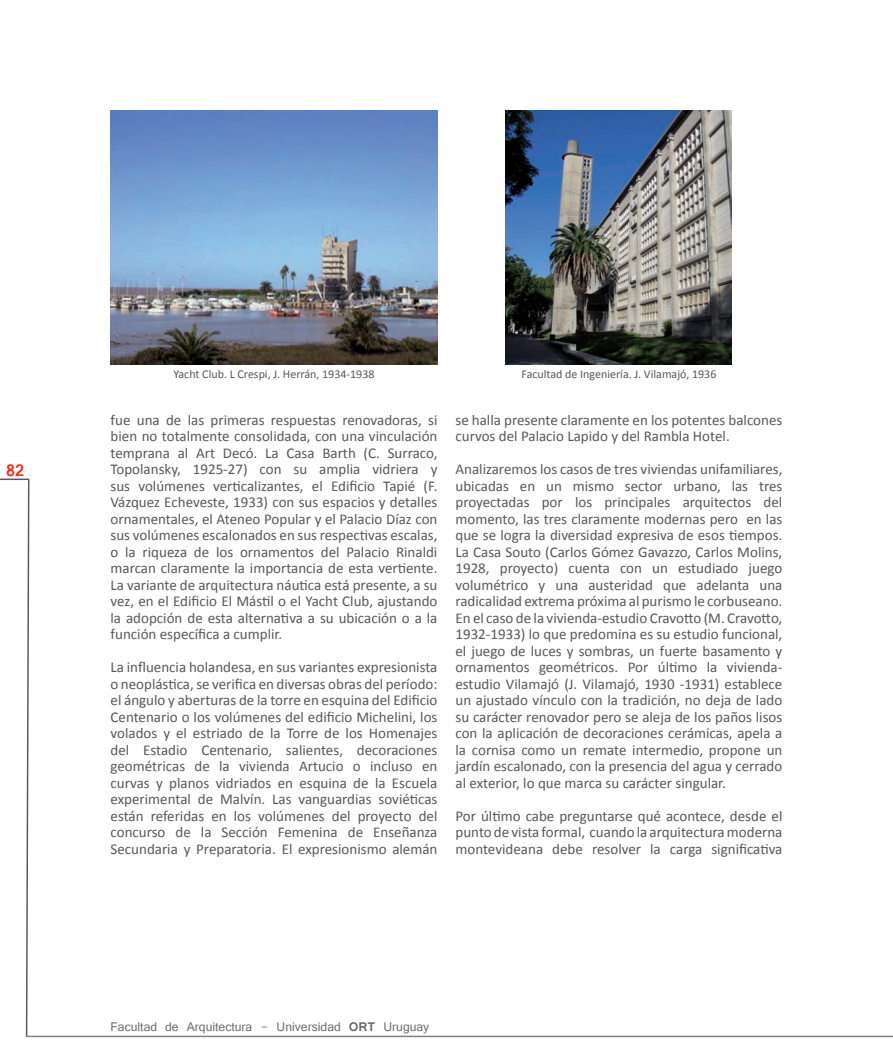
<style>
.page{position:relative;width:893px;height:1063px;background:#fff}
.page>*{position:absolute;margin:0;border:0;box-sizing:border-box;transform-origin:0 0}
.t1{font:700 18px "Vrinda";color:#ef3122}
.t2{font:15px/16.5px "Calibri";color:#57585a;text-align:justify}
.t3{font:13.5px "Vrinda";color:#6c6d70}
.Pie_de_página{font:12px "Calibri";color:#57585a}
.s1{font-weight:700;color:#636366}
</style>
<div class="page">
<hr style="left:26px;top:1036px;width:867px;height:1px;background:#808285">
<svg style="left:0;top:478px;width:30px;height:560px"></svg>
<img style="left:506px;top:111px;width:225px;height:253px">
<img style="left:111px;top:111px;width:326px;height:253px">
<p class="t1" style="left:6px;top:458px;width:20px">82</p>
<p class="Pie_de_página" style="left:173px;top:366px;width:203px">Yacht Club. L Crespi, J. Herrán, 1934-1938</p>
<p class="Pie_de_página" style="left:521px;top:366px;width:196px">Facultad de Ingeniería. J. Vilamajó, 1936</p>
<p class="t2" style="left:111px;top:412px;width:328px">fue una de las primeras respuestas renovadoras, si bien no totalmente consolidada, con una vinculación temprana al Art Decó. La Casa Barth (C. Surraco, Topolansky, 1925-27) con su amplia vidriera y sus volúmenes verticalizantes, el Edificio Tapié (F.<br>Vázquez Echeveste, 1933) con sus espacios y detalles ornamentales, el Ateneo Popular y el Palacio Díaz con sus volúmenes escalonados en sus respectivas escalas, o la riqueza de los ornamentos del Palacio Rinaldi marcan claramente la importancia de esta vertiente.<br>La variante de arquitectura náutica está presente, a su vez, en el Edificio El Mástil o el Yacht Club, ajustando la adopción de esta alternativa a su ubicación o a la función específica a cumplir.</p>
<p class="t2" style="left:111px;top:659px;width:328px">La influencia holandesa, en sus variantes expresionista o neoplástica, se verifica en diversas obras del período: el ángulo y aberturas de la torre en esquina del Edificio Centenario o los volúmenes del edificio Michelini, los volados y el estriado de la Torre de los Homenajes del Estadio Centenario, salientes, decoraciones geométricas de la vivienda Artucio o incluso en curvas y planos vidriados en esquina de la Escuela experimental de Malvín. Las vanguardias soviéticas están referidas en los volúmenes del proyecto del concurso de la Sección Femenina de Enseñanza Secundaria y Preparatoria. El expresionismo alemán</p>
<p class="t2" style="left:455px;top:412px;width:328px">se halla presente claramente en los potentes balcones curvos del Palacio Lapido y del Rambla Hotel.</p>
<p class="t2" style="left:455px;top:461px;width:328px">Analizaremos los casos de tres viviendas unifamiliares, ubicadas en un mismo sector urbano, las tres proyectadas por los principales arquitectos del momento, las tres claramente modernas pero en las que se logra la diversidad expresiva de esos tiempos.<br>La Casa Souto (Carlos Gómez Gavazzo, Carlos Molins, 1928, proyecto) cuenta con un estudiado juego volumétrico y una austeridad que adelanta una radicalidad extrema próxima al purismo le corbuseano.<br>En el caso de la vivienda-estudio Cravotto (M. Cravotto, 1932-1933) lo que predomina es su estudio funcional, el juego de luces y sombras, un fuerte basamento y ornamentos geométricos. Por último la vivienda&shy;estudio Vilamajó (J. Vilamajó, 1930 -1931) establece un ajustado vínculo con la tradición, no deja de lado su carácter renovador pero se aleja de los paños lisos con la aplicación de decoraciones cerámicas, apela a la cornisa como un remate intermedio, propone un jardín escalonado, con la presencia del agua y cerrado al exterior, lo que marca su carácter singular.</p>
<p class="t2" style="left:455px;top:808px;width:328px">Por último cabe preguntarse qué acontece, desde el punto de vista formal, cuando la arquitectura moderna montevideana debe resolver la carga significativa</p>
<p class="t3" style="left:111px;top:1017px;width:320px">Facultad de Arquitectura - Universidad <span class="s1">ORT</span> Uruguay</p>
</div>
